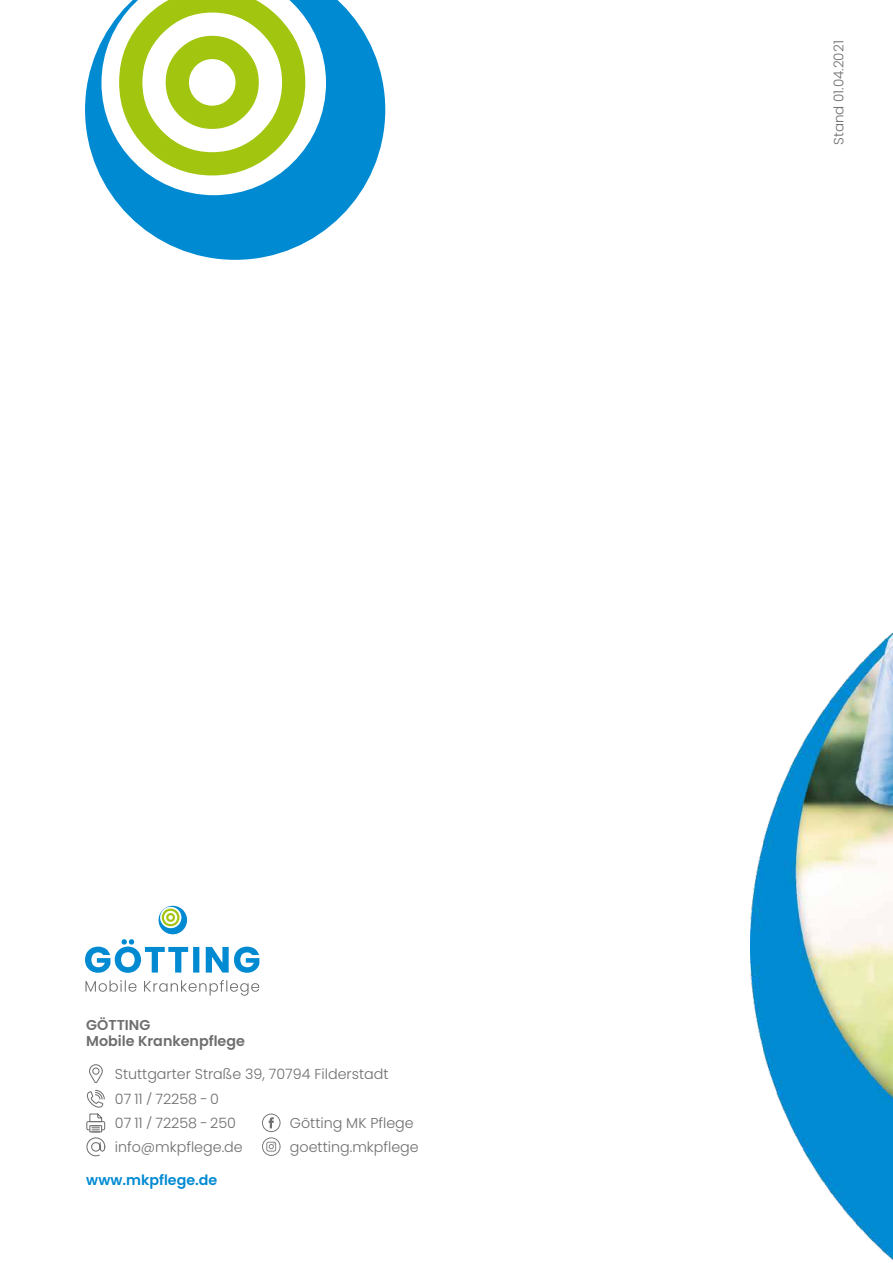
<style>
.page{position:relative;width:893px;height:1263px;background:#fff}
.page>*{position:absolute;margin:0;border:0;box-sizing:border-box;transform-origin:0 0}
.t1{font:300 14.25px/24.2px "Poppins";color:#6e6e6e}
.t2{font:600 14.25px/16px "Poppins";color:#6e6e6e}
.t3{font:600 14.25px "Poppins";color:#008ad2}
.t4{font:300 13.5px "Poppins";color:#6e6e6e}
.s1{font-size:11.4px}
</style>
<div class="page">
<svg style="left:86px;top:980px;width:173px;height:16px"></svg>
<svg style="left:85px;top:906px;width:174px;height:67px"></svg>
<svg style="left:100px;top:175px;width:271px;height:85px;fill:#008ad2"></svg>
<svg style="left:85px;top:0;width:301px;height:175px"></svg>
<img style="left:750px;top:632px;width:143px;height:628px">
<svg style="left:86px;top:1064px;width:20px;height:93px"></svg>
<svg style="left:262px;top:1113px;width:19px;height:43px"></svg>
<p class="t2" style="left:86px;top:1016px;width:160px">GÖTTING<br>Mobile Krankenpflege</p>
<p class="t1" style="left:115px;top:1062px;width:275px">Stuttgarter Straße 39, 70794 Filderstadt<br>07 11 <span class="s1">/</span> 72258 - 0<br>07 11 <span class="s1">/</span> 72258 - 250<br>info@mkpflege.de</p>
<p class="t3" style="left:86px;top:1171px;width:132px">www.mkpflege.de</p>
<p class="t1" style="left:290px;top:1111px;width:130px">Götting MK Pflege goetting.mkpflege</p>
<p class="t4" style="left:831px;top:145px;width:106px;rotate:-90deg">Stand 01.04.2021</p>
</div>
